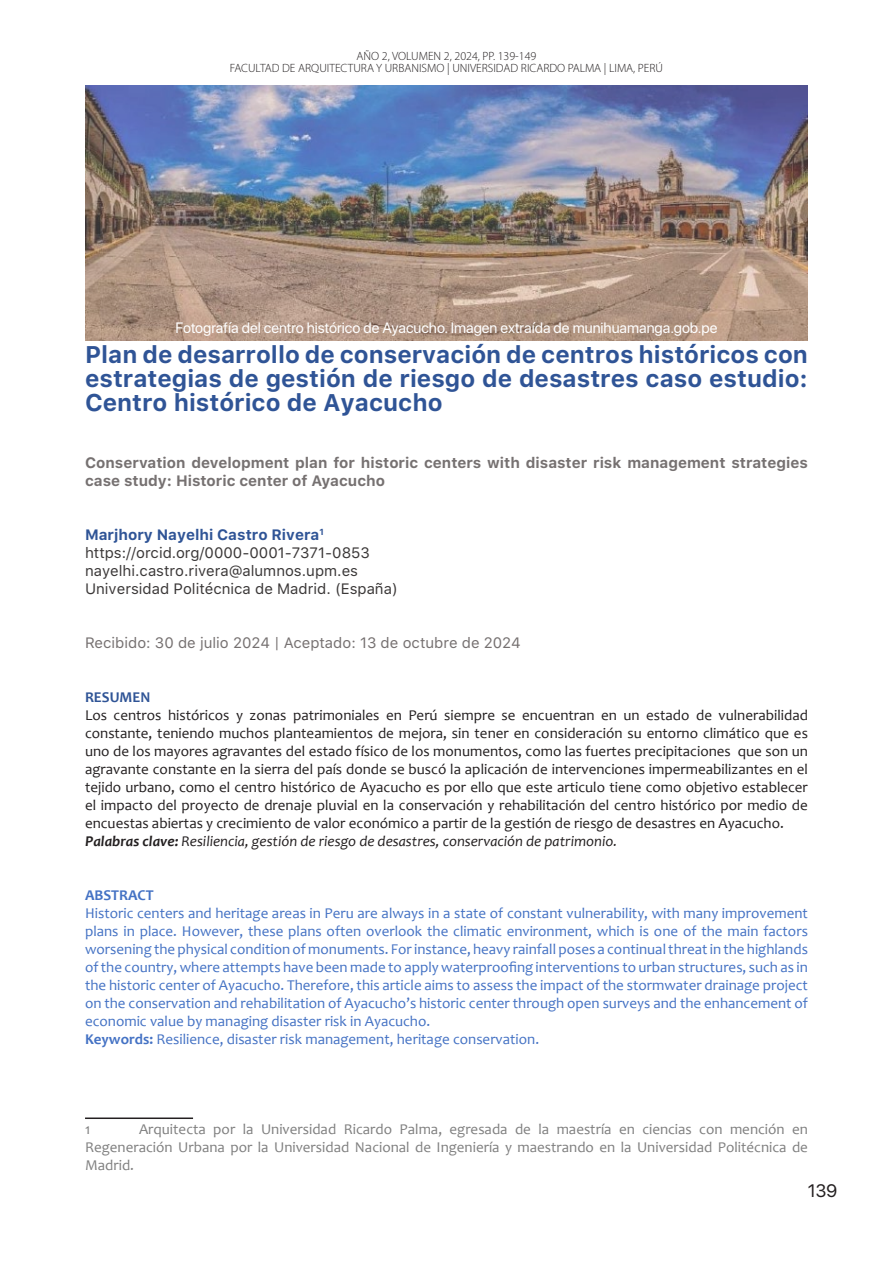
<style>
.page{position:relative;width:893px;height:1263px;background:#fff}
.page>*{position:absolute;margin:0;border:0;box-sizing:border-box;transform-origin:0 0}
.t1{font:700 24px/24px "SF Pro Text";color:#2f5496;text-align:justify}
.t2{font:18px "SF Pro Display";color:#231f20}
.t3{font:15px/18px "Candara";color:#4472c4;text-align:justify}
.t4{font:15px/18px "Candara";color:#231f20;text-align:justify}
.Footnote_Text{font:15px/18px "Candara";color:#7f7f7f;text-align:justify}
.t5{font:700 15px/18px "SF Pro Text";color:#767171}
.t6{font:15px "SF Pro Text";color:#3b3838}
.t7{font:italic 15px "Candara";color:#231f20}
.t8{font:15px "SF Pro Display";color:#fff}
.t9{font:15px "SF Pro Text";color:#767171}
.t10{font:700 15px "SF Pro Text";color:#2f5496}
.t11{font:700 15px "Candara";color:#4472c4}
.t12{font:700 15px "Candara";color:#2f5496}
.t13{font:300 12px/12px "Myriad Pro";color:#231f20;text-align:center}
.s1{font-weight:700}
</style>
<div class="page">
<img style="left:85px;top:85px;width:723px;height:255px">
<hr style="left:85px;top:1117px;width:108px;height:2px;background:#231f20">
<p class="t13" style="left:230px;top:50px;width:435px">AÑO 2, VOLUMEN 2, 2024, PP. 139-149<br>FACULTAD DE ARQUITECTURA Y URBANISMO | UNIVERSIDAD RICARDO PALMA | LIMA, PERÚ</p>
<p class="t8" style="left:175px;top:316px;width:544px">Fotografía del centro histórico de Ayacucho. Imagen extraída de munihuamanga.gob.pe</p>
<p class="t1" style="left:85px;top:343px;width:724px">Plan de desarrollo de conservación de centros históricos con estrategias de gestión de riesgo de desastres caso estudio:<br>Centro histórico de Ayacucho</p>
<p class="t5" style="left:85px;top:454px;width:724px">Conservation development plan for historic centers with disaster risk management strategies case study: Historic center of Ayacucho</p>
<p class="t10" style="left:85px;top:526px;width:240px">Marjhory Nayelhi Castro Rivera<sup>1</sup></p>
<p class="t6" style="left:85px;top:542px;width:286px">https://orcid.org/0000-0001-7371-0853</p>
<p class="t6" style="left:85px;top:560px;width:275px">nayelhi.castro.rivera@alumnos.upm.es</p>
<p class="t6" style="left:85px;top:578px;width:314px">Universidad Politécnica de Madrid. (España)</p>
<p class="t9" style="left:85px;top:632px;width:437px">Recibido: 30 de julio 2024 | Aceptado: 13 de octubre de 2024</p>
<p class="t12" style="left:85px;top:688px;width:67px">RESUMEN</p>
<p class="t4" style="left:85px;top:706px;width:724px">Los centros históricos y zonas patrimoniales en Perú siempre se encuentran en un estado de vulnerabilidad constante, teniendo muchos planteamientos de mejora, sin tener en consideración su entorno climático que es uno de los mayores agravantes del estado físico de los monumentos, como las fuertes precipitaciones que son un agravante constante en la sierra del país donde se buscó la aplicación de intervenciones impermeabilizantes en el tejido urbano, como el centro histórico de Ayacucho es por ello que este articulo tiene como objetivo establecer el impacto del proyecto de drenaje pluvial en la conservación y rehabilitación del centro histórico por medio de encuestas abiertas y crecimiento de valor económico a partir de la gestión de riesgo de desastres en Ayacucho.</p>
<p class="t7" style="left:85px;top:832px;width:534px"><span class="s1">Palabras clave:</span> Resiliencia, gestión de riesgo de desastres, conservación de patrimonio.</p>
<p class="t11" style="left:85px;top:886px;width:70px">ABSTRACT</p>
<p class="t3" style="left:85px;top:904px;width:724px">Historic centers and heritage areas in Peru are always in a state of constant vulnerability, with many improvement plans in place. However, these plans often overlook the climatic environment, which is one of the main factors worsening the physical condition of monuments. For instance, heavy rainfall poses a continual threat in the highlands of the country, where attempts have been made to apply waterproofing interventions to urban structures, such as in the historic center of Ayacucho. Therefore, this article aims to assess the impact of the stormwater drainage project on the conservation and rehabilitation of Ayacucho’s historic center through open surveys and the enhancement of economic value by managing disaster risk in Ayacucho.</p>
<p class="t3" style="left:85px;top:1030px;width:456px"><span class="s1">Keywords:</span> Resilience, disaster risk management, heritage conservation.</p>
<p class="Footnote_Text" style="left:85px;top:1120px;width:724px;text-indent:54px">Arquitecta por la Universidad Ricardo Palma, egresada de la maestría en ciencias con mención en Regeneración Urbana por la Universidad Nacional de Ingeniería y maestrando en la Universidad Politécnica de Madrid.</p>
<p class="Footnote_Text" style="left:85px;top:1120px;width:7px">1</p>
<p class="t2" style="left:808px;top:1177px;width:31px">139</p>
</div>
